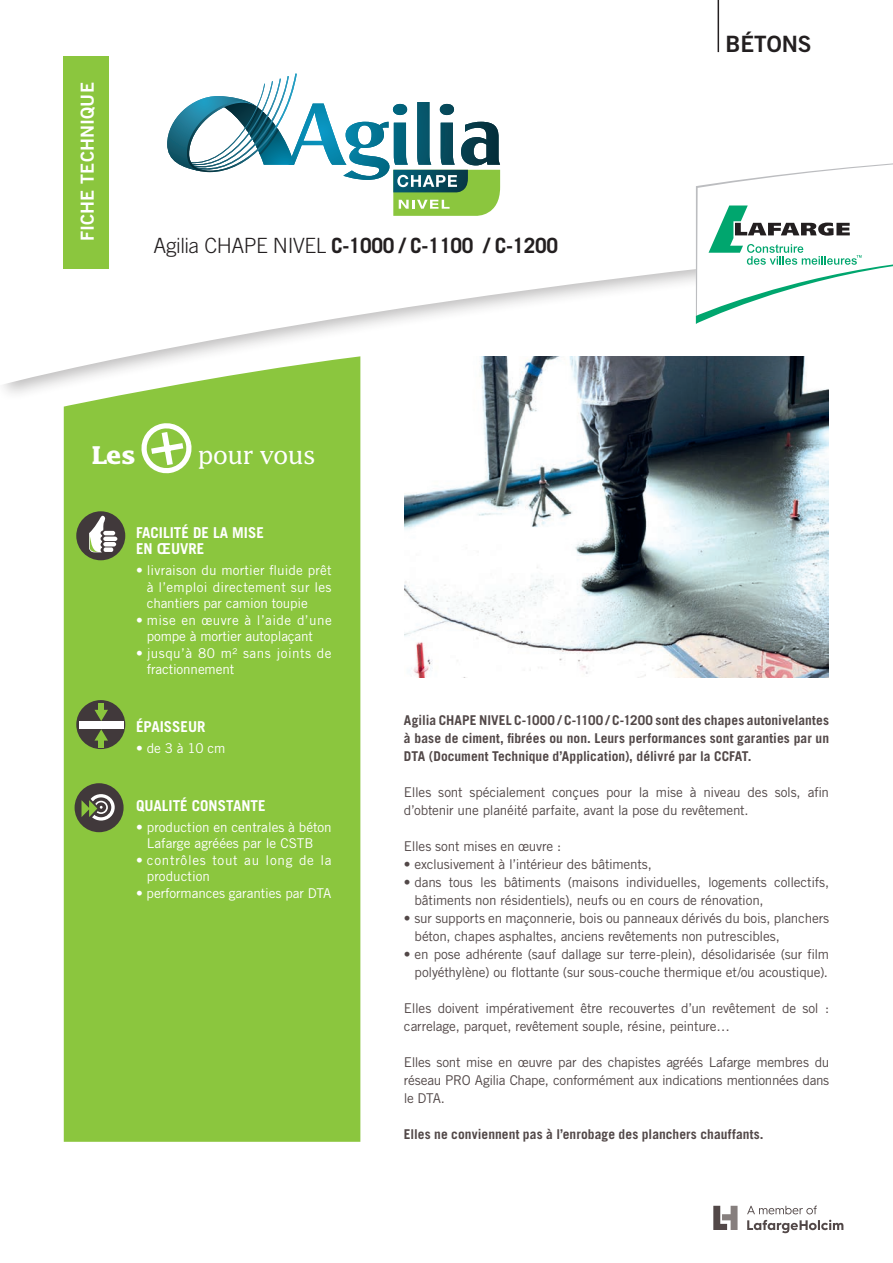
<style>
.page{position:relative;width:893px;height:1263px;background:#fff}
.page>*{position:absolute;margin:0;border:0;box-sizing:border-box;transform-origin:0 0}
.t1{font:24.6px "Lucida";letter-spacing:-.04em;color:#fff}
.t2{font:700 24.6px "Lucida";color:#fff}
.t3{font:22.5px "Trade Gothic Bold Two";color:#231f20}
.t4{font:700 21px "Trade Gothic";letter-spacing:-.02em;color:#231f20}
.t5{font:18px "Trade Gothic Bold Two";letter-spacing:.01em;color:#fff}
.t6{font:700 15px/16.5px "Trade Gothic LT Std";color:#fff}
.t7{font:13.5px/18px "Trade Gothic LT Std";letter-spacing:-.015em;color:#524848}
.t8{font:700 13.5px/18px "Trade Gothic LT Std";color:#524848;text-align:justify}
.t9{font:13.5px/16.5px "Trade Gothic LT Std";letter-spacing:-.005em;color:#fff;text-align:justify}
.t10{font:13.5px/16.5px "Trade Gothic LT Std";letter-spacing:.035em;color:#fff}
.t11{font:13.5px/16.5px "Trade Gothic LT Std";letter-spacing:.055em;color:#fff}
.s1{font-weight:300}
</style>
<div class="page">
<svg style="left:4px;top:0;width:716px;height:385px"></svg>
<div style="left:64px;top:356px;width:296px;height:786px;background:#8bc63e"></div>
<div style="left:64px;top:57px;width:45px;height:212px;background:#8bc63e"></div>
<hr style="left:718px;top:0;width:1px;height:52px;background:#231f20">
<svg style="left:713px;top:1206px;width:24px;height:24px"></svg>
<svg style="left:747px;top:1220px;width:96px;height:13px"></svg>
<svg style="left:747px;top:1205px;width:70px;height:9px"></svg>
<svg style="left:696px;top:162px;width:197px;height:162px"></svg>
<div style="left:76px;top:511px;width:49px;height:49px;background:#41393b;border-radius:50%"></div>
<hr style="left:103px;top:531px;width:12px;height:4px;background:#fff;border-radius:2px">
<hr style="left:103px;top:537px;width:14px;height:4px;background:#fff;border-radius:2px">
<hr style="left:103px;top:542px;width:13px;height:4px;background:#fff;border-radius:2px">
<div style="left:104px;top:547px;width:9px;height:5px;background:#fff;border-radius:2px"></div>
<svg style="left:89px;top:515px;width:18px;height:38px"></svg>
<svg style="left:136px;top:418px;width:59px;height:60px"></svg>
<div style="left:75px;top:783px;width:49px;height:49px;background:#41393b;border-radius:50%"></div>
<svg style="left:82px;top:794px;width:33px;height:26px"></svg>
<div style="left:76px;top:700px;width:49px;height:49px;background:#41393b;border-radius:50%"></div>
<div style="left:79px;top:721px;width:44px;height:7px;background:#fff"></div>
<div style="left:98px;top:703px;width:6px;height:12px;background:#8bc63e"></div>
<svg style="left:94px;top:710px;width:14px;height:11px"></svg>
<div style="left:98px;top:735px;width:6px;height:12px;background:#8bc63e"></div>
<svg style="left:95px;top:729px;width:13px;height:11px"></svg>
<svg style="left:157px;top:74px;width:343px;height:142px"></svg>
<img style="left:404px;top:356px;width:425px;height:321px">
<p class="t5" style="left:76px;top:241px;width:160px;rotate:-90deg">FICHE TECHNIQUE</p>
<p class="t4" style="left:154px;top:232px;width:406px"><span class="s1">Agilia CHAPE NIVEL</span> C-1000 / C-1100 / C-1200</p>
<p class="t2" style="left:91px;top:440px;width:46px">Les</p>
<p class="t1" style="left:198px;top:440px;width:120px">pour vous</p>
<p class="t6" style="left:136px;top:524px;width:129px">FACILITÉ DE LA MISE<br>EN ŒUVRE</p>
<p class="t9" style="left:147px;top:562px;width:186px;text-indent:-11px">• livraison du mortier fluide prêt à l’emploi directement sur les chantiers par camion toupie</p>
<p class="t9" style="left:147px;top:611px;width:187px;text-indent:-11px">• mise en œuvre à l’aide d’une pompe à mortier autoplaçant</p>
<p class="t10" style="left:147px;top:644px;width:186px;text-indent:-11px">• jusqu’à 80 m² sans joints de fractionnement</p>
<p class="t3" style="left:725px;top:30px;width:88px">BÉTONS</p>
<p class="t6" style="left:136px;top:718px;width:71px">ÉPAISSEUR</p>
<p class="t9" style="left:136px;top:740px;width:91px">• de 3 à 10 cm</p>
<p class="t6" style="left:136px;top:797px;width:131px">QUALITÉ CONSTANTE</p>
<p class="t9" style="left:136px;top:818px;width:197px;text-align:center">• production en centrales à béton<br>Lafarge agréées par le CSTB</p>
<p class="t11" style="left:147px;top:851px;width:186px;text-indent:-11px">• contrôles tout au long de la production</p>
<p class="t9" style="left:136px;top:884px;width:197px">• performances garanties par DTA</p>
<p class="t8" style="left:404px;top:711px;width:427px">Agilia CHAPE NIVEL C-1000 / C-1100 / C-1200 sont des chapes autonivelantes à base de ciment, fibrées ou non. Leurs performances sont garanties par un DTA (Document Technique d’Application), délivré par la CCFAT.</p>
<p class="t7" style="left:404px;top:783px;width:427px">Elles sont spécialement conçues pour la mise à niveau des sols, afin d’obtenir une planéité parfaite, avant la pose du revêtement.</p>
<p class="t7" style="left:404px;top:837px;width:159px">Elles sont mises en œuvre :</p>
<p class="t7" style="left:404px;top:855px;width:249px">• exclusivement à l’intérieur des bâtiments,</p>
<p class="t7" style="left:415px;top:873px;width:416px;text-indent:-11px">• dans tous les bâtiments (maisons individuelles, logements collectifs, bâtiments non résidentiels), neufs ou en cours de rénovation,</p>
<p class="t7" style="left:415px;top:909px;width:416px;text-indent:-11px">• sur supports en maçonnerie, bois ou panneaux dérivés du bois, planchers béton, chapes asphaltes, anciens revêtements non putrescibles,</p>
<p class="t7" style="left:404px;top:945px;width:427px;text-align:right">• en pose adhérente (sauf dallage sur terre-plein), désolidarisée (sur film polyéthylène) ou flottante (sur sous-couche thermique et/ou acoustique).</p>
<p class="t7" style="left:404px;top:999px;width:427px">Elles doivent impérativement être recouvertes d’un revêtement de sol : carrelage, parquet, revêtement souple, résine, peinture…</p>
<p class="t7" style="left:404px;top:1053px;width:427px;text-align:justify">Elles sont mise en œuvre par des chapistes agréés Lafarge membres du réseau PRO Agilia Chape, conformément aux indications mentionnées dans le DTA.</p>
<p class="t8" style="left:404px;top:1125px;width:361px">Elles ne conviennent pas à l’enrobage des planchers chauffants.</p>
</div>
